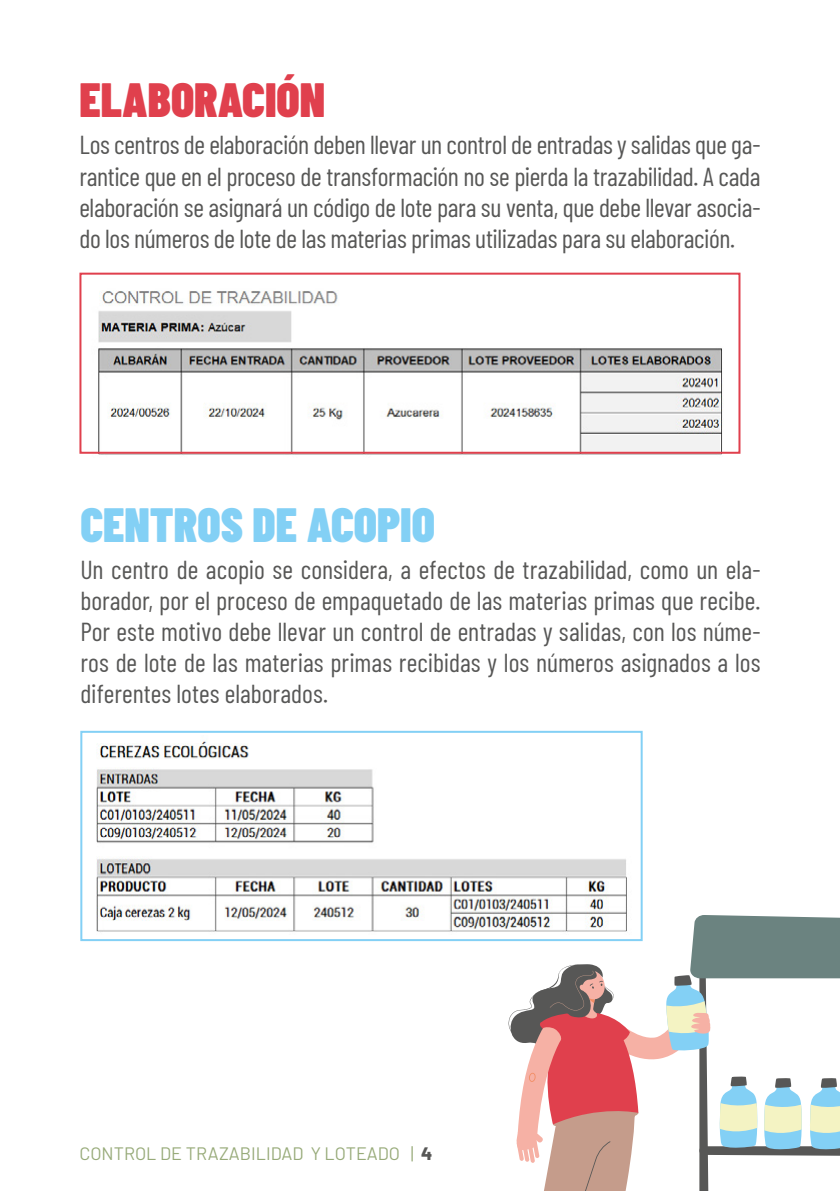
<style>
.page{position:relative;width:840px;height:1191px;background:#fff}
.page>*{position:absolute;margin:0;border:0;box-sizing:border-box;transform-origin:0 0}
.t1{font:900 48px "Barlow Condensed";color:#83d0f5}
.t2{font:900 48px "Barlow Condensed";color:#e0404d}
.t3{font:26px/31.2px "Barlow Condensed";letter-spacing:-.005em;color:#575756;text-align:justify}
.t4{font:18px "Barlow";color:#98ab7a}
.s1{font-weight:800;color:#575756}
</style>
<div class="page">
<img style="left:98px;top:290px;width:625px;height:165px">
<div style="left:79px;top:273px;width:661px;height:181px;border:2px solid #e0404d"></div>
<img style="left:96px;top:741px;width:531px;height:191px">
<div style="left:80px;top:731px;width:562px;height:210px;border:2px solid #83d0f5"></div>
<svg style="left:505px;top:915px;width:334px;height:276px"></svg>
<h1 class="t2" style="left:79px;top:66px;width:247px">ELABORACIÓN</h1>
<p class="t3" style="left:79px;top:127px;width:682px">Los centros de elaboración deben llevar un control de entradas y salidas que ga&shy;rantice que en el proceso de transformación no se pierda la trazabilidad. A cada elaboración se asignará un código de lote para su venta, que debe llevar asocia&shy;do los números de lote de las materias primas utilizadas para su elaboración.</p>
<h1 class="t1" style="left:80px;top:490px;width:356px">CENTROS DE ACOPIO</h1>
<p class="t3" style="left:80px;top:552px;width:681px">Un centro de acopio se considera, a efectos de trazabilidad, como un ela&shy;borador, por el proceso de empaquetado de las materias primas que recibe.<br>Por este motivo debe llevar un control de entradas y salidas, con los núme&shy;ros de lote de las materias primas recibidas y los números asignados a los diferentes lotes elaborados.</p>
<p class="t4" style="left:79px;top:1140px;width:354px">CONTROL DE TRAZABILIDAD Y LOTEADO | <span class="s1">4</span></p>
</div>
